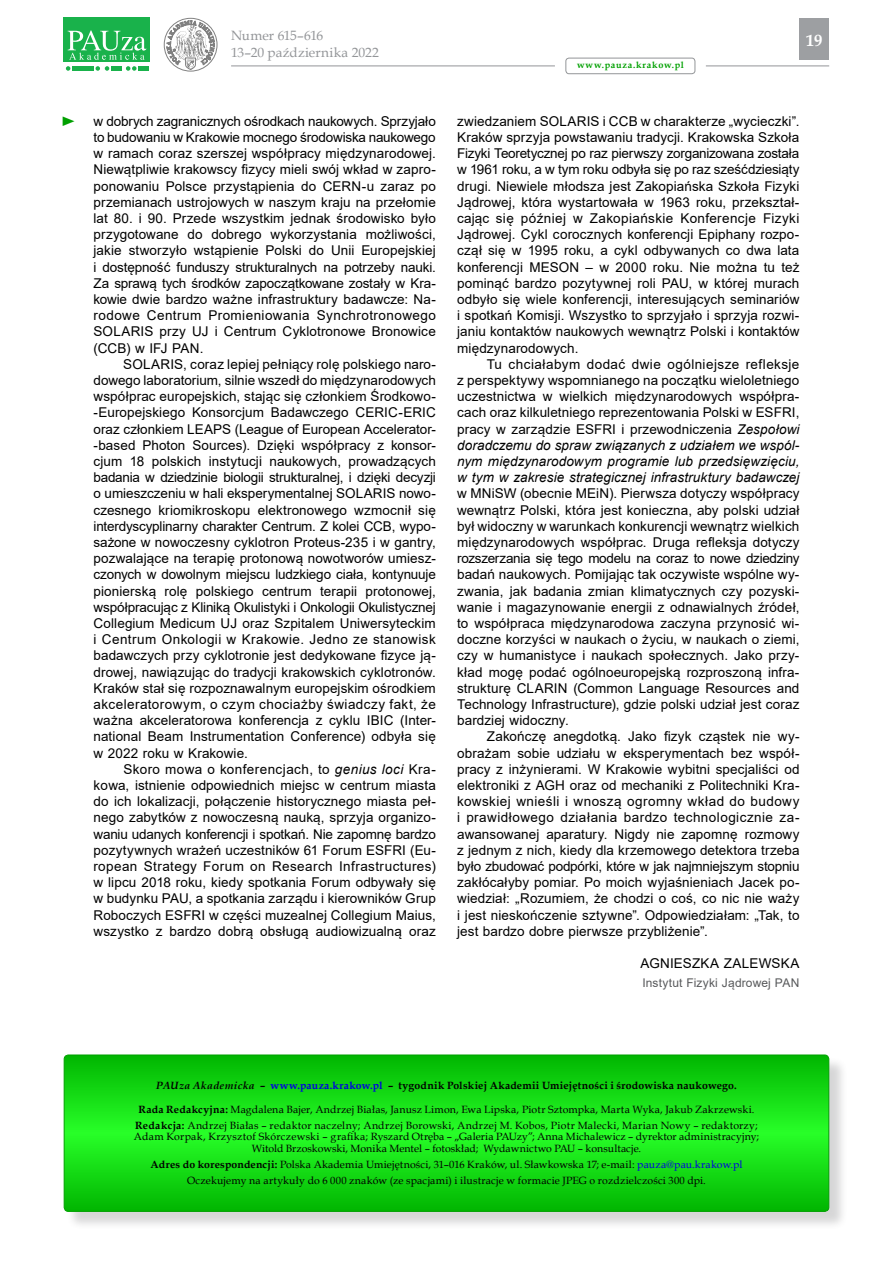
<style>
.page{position:relative;width:893px;height:1263px;background:#fff}
.page>*{position:absolute;margin:0;border:0;box-sizing:border-box;transform-origin:0 0}
.t1{font:700 16.5px "Book Antiqua";color:#fff}
.t2{font:13.5px/16.2px "Arial";letter-spacing:.01em;color:#000;text-align:justify}
.t3{font:13.5px/16.2px "Book Antiqua";color:#939598}
.t4{font:13.5px "Times New Roman";color:#00a000;scale:1.22 1}
.t5{font:12px "Arial";letter-spacing:.01em;color:#58595b}
.t6{font:10.5px/15.8px "Book Antiqua";letter-spacing:.015em;color:#000;text-align:center}
.t7{font:700 10.5px "Book Antiqua";letter-spacing:.02em;color:#000}
.t8{font:700 9.15px "Book Antiqua";letter-spacing:.075em;color:#00a000}
.s1{font-style:italic}
.s2{color:#0000e1}
.s3{font-weight:700}
</style>
<div class="page">
<div style="left:799px;top:18px;width:30px;height:42px;background:#9d9fa2"></div>
<svg style="left:66px;top:66px;width:4px;height:5px"></svg>
<svg style="left:96px;top:66px;width:13px;height:5px"></svg>
<svg style="left:126px;top:66px;width:11px;height:5px"></svg>
<div style="left:72px;top:66px;width:10px;height:5px;background:#19b24b"></div>
<div style="left:84px;top:66px;width:10px;height:5px;background:#19b24b"></div>
<div style="left:111px;top:66px;width:10px;height:5px;background:#19b24b"></div>
<div style="left:138px;top:66px;width:10px;height:5px;background:#19b24b"></div>
<div style="left:64px;top:18px;width:86px;height:44px;background:#19b24b"></div>
<svg style="left:68px;top:30px;width:78px;height:30px"></svg>
<hr style="left:231px;top:66px;width:324px;height:1px;background:#939598">
<div style="left:566px;top:58px;width:129px;height:16px;border:1px solid #939598;border-radius:3px"></div>
<hr style="left:706px;top:66px;width:123px;height:1px;background:#939598">
<div style="left:164px;top:18px;width:53px;height:53px;border:1px solid #000;border-radius:50%"></div>
<svg style="left:167px;top:17px;width:48px;height:53px"></svg>
<div style="left:66px;top:1057px;width:782px;height:173px;background:#5d5d60;opacity:.25"></div>
<svg style="left:64px;top:1056px;width:765px;height:155px;background:#14da14"></svg>
<div style="left:64px;top:1054px;width:765px;height:158px;border:1px solid #00a000;border-radius:4px"></div>
<p class="t4" style="left:61px;top:112px;width:15px">►</p>
<p class="t3" style="left:231px;top:27px;width:149px">Numer 615–616<br>13–20 października 2022</p>
<p class="t1" style="left:806px;top:30px;width:18px">19</p>
<p class="t8" style="left:577px;top:59px;width:108px">www.pauza.krakow.pl</p>
<p class="t2" style="left:94px;top:113px;width:344px">w dobrych zagranicznych ośrodkach naukowych. Sprzyjało to budowaniu w Krakowie mocnego środowiska naukowego w ramach coraz szerszej współpracy międzynarodowej.<br>Niewątpliwie krakowscy fizycy mieli swój wkład w zapro&shy;ponowaniu Polsce przystąpienia do CERN-u zaraz po przemianach ustrojowych w naszym kraju na przełomie lat 80. i 90. Przede wszystkim jednak środowisko było przygotowane do dobrego wykorzystania możliwości, jakie stworzyło wstąpienie Polski do Unii Europejskiej i dostępność funduszy strukturalnych na potrzeby nauki.<br>Za sprawą tych środków zapoczątkowane zostały w Kra&shy;kowie dwie bardzo ważne infrastruktury badawcze: Na&shy;rodowe Centrum Promieniowania Synchrotronowego SOLARIS przy UJ i Centrum Cyklotronowe Bronowice (CCB) w IFJ PAN.</p>
<p class="t2" style="left:94px;top:356px;width:344px;text-indent:30px">SOLARIS, coraz lepiej pełniący rolę polskiego naro&shy;dowego laboratorium, silnie wszedł do międzynarodowych współprac europejskich, stając się członkiem Środkowo--Europejskiego Konsorcjum Badawczego CERIC-ERIC oraz członkiem LEAPS (League of European Accelerator--based Photon Sources). Dzięki współpracy z konsor&shy;cjum 18 polskich instytucji naukowych, prowadzących badania w dziedzinie biologii strukturalnej, i dzięki decyzji o umieszczeniu w hali eksperymentalnej SOLARIS nowo&shy;czesnego kriomikroskopu elektronowego wzmocnił się interdyscyplinarny charakter Centrum. Z kolei CCB, wypo&shy;sażone w nowoczesny cyklotron Proteus-235 i w gantry, pozwalające na terapię protonową nowotworów umiesz&shy;czonych w dowolnym miejscu ludzkiego ciała, kontynuuje pionierską rolę polskiego centrum terapii protonowej, współpracując z Kliniką Okulistyki i Onkologii Okulistycznej Collegium Medicum UJ oraz Szpitalem Uniwersyteckim i Centrum Onkologii w Krakowie. Jedno ze stanowisk badawczych przy cyklotronie jest dedykowane fizyce ją&shy;drowej, nawiązując do tradycji krakowskich cyklotronów.<br>Kraków stał się rozpoznawalnym europejskim ośrodkiem akceleratorowym, o czym chociażby świadczy fakt, że ważna akceleratorowa konferencja z cyklu IBIC (Inter&shy;national Beam Instrumentation Conference) odbyła się w 2022 roku w Krakowie.</p>
<p class="t2" style="left:94px;top:761px;width:344px;text-indent:30px">Skoro mowa o konferencjach, to <span class="s1">genius loci</span> Kra&shy;kowa, istnienie odpowiednich miejsc w centrum miasta do ich lokalizacji, połączenie historycznego miasta peł&shy;nego zabytków z nowoczesną nauką, sprzyja organizo&shy;waniu udanych konferencji i spotkań. Nie zapomnę bardzo pozytywnych wrażeń uczestników 61 Forum ESFRI (Eu&shy;ropean Strategy Forum on Research Infrastructures) w lipcu 2018 roku, kiedy spotkania Forum odbywały się w budynku PAU, a spotkania zarządu i kierowników Grup Roboczych ESFRI w części muzealnej Collegium Maius, wszystko z bardzo dobrą obsługą audiowizualną oraz</p>
<p class="t2" style="left:457px;top:113px;width:344px">zwiedzaniem SOLARIS i CCB w charakterze „wycieczki”.<br>Kraków sprzyja powstawaniu tradycji. Krakowska Szkoła Fizyki Teoretycznej po raz pierwszy zorganizowana została w 1961 roku, a w tym roku odbyła się po raz sześćdziesiąty drugi. Niewiele młodsza jest Zakopiańska Szkoła Fizyki Jądrowej, która wystartowała w 1963 roku, przekształ&shy;cając się później w Zakopiańskie Konferencje Fizyki Jądrowej. Cykl corocznych konferencji Epiphany rozpo&shy;czął się w 1995 roku, a cykl odbywanych co dwa lata konferencji MESON – w 2000 roku. Nie można tu też pominąć bardzo pozytywnej roli PAU, w której murach odbyło się wiele konferencji, interesujących seminariów i spotkań Komisji. Wszystko to sprzyjało i sprzyja rozwi&shy;janiu kontaktów naukowych wewnątrz Polski i kontaktów międzynarodowych.</p>
<p class="t2" style="left:457px;top:356px;width:344px;text-indent:30px">Tu chciałabym dodać dwie ogólniejsze refleksje z perspektywy wspomnianego na początku wieloletniego uczestnictwa w wielkich międzynarodowych współpra&shy;cach oraz kilkuletniego reprezentowania Polski w ESFRI, pracy w zarządzie ESFRI i przewodniczenia <span class="s1">Zespołowi doradczemu do spraw związanych z udziałem we wspól&shy;nym międzynarodowym programie lub przedsięwzięciu, w tym w zakresie strategicznej infrastruktury badawczej</span></p>
<p class="t2" style="left:457px;top:485px;width:344px">w MNiSW (obecnie MEiN). Pierwsza dotyczy współpracy wewnątrz Polski, która jest konieczna, aby polski udział był widoczny w warunkach konkurencji wewnątrz wielkich międzynarodowych współprac. Druga refleksja dotyczy rozszerzania się tego modelu na coraz to nowe dziedziny badań naukowych. Pomijając tak oczywiste wspólne wy&shy;zwania, jak badania zmian klimatycznych czy pozyski&shy;wanie i magazynowanie energii z odnawialnych źródeł, to współpraca międzynarodowa zaczyna przynosić wi&shy;doczne korzyści w naukach o życiu, w naukach o ziemi, czy w humanistyce i naukach społecznych. Jako przy&shy;kład mogę podać ogólnoeuropejską rozproszoną infra&shy;strukturę CLARIN (Common Language Resources and Technology Infrastructure), gdzie polski udział jest coraz bardziej widoczny.</p>
<p class="t2" style="left:457px;top:728px;width:344px;text-indent:30px">Zakończę anegdotką. Jako fizyk cząstek nie wy&shy;obrażam sobie udziału w eksperymentach bez współ&shy;pracy z inżynierami. W Krakowie wybitni specjaliści od elektroniki z AGH oraz od mechaniki z Politechniki Kra&shy;kowskiej wnieśli i wnoszą ogromny wkład do budowy i prawidłowego działania bardzo technologicznie za&shy;awansowanej aparatury. Nigdy nie zapomnę rozmowy z jednym z nich, kiedy dla krzemowego detektora trzeba było zbudować podpórki, które w jak najmniejszym stopniu zakłócałyby pomiar. Po moich wyjaśnieniach Jacek po&shy;wiedział: „Rozumiem, że chodzi o coś, co nic nie waży i jest nieskończenie sztywne”. Odpowiedziałam: „Tak, to jest bardzo dobre pierwsze przybliżenie”.</p>
<p class="t2" style="left:641px;top:955px;width:160px">AGNIESZKA ZALEWSKA</p>
<p class="t5" style="left:642px;top:974px;width:159px">Instytut Fizyki Jądrowej PAN</p>
<p class="t7" style="left:156px;top:1078px;width:582px"><span class="s1">PAUza Akademicka</span> – <span class="s2">www.pauza.krakow.pl</span> – tygodnik Polskiej Akademii Umiejętności i środowiska naukowego.</p>
<p class="t6" style="left:135px;top:1101px;width:624px"><span class="s3">Rada Redakcyjna:</span> Magdalena Bajer, Andrzej Białas, Janusz Limon, Ewa Lipska, Piotr Sztompka, Marta Wyka, Jakub Zakrzewski.<br><span class="s3">Redakcja:</span> Andrzej Białas – redaktor naczelny; Andrzej Borowski, Andrzej M. Kobos, Piotr Malecki, Marian Nowy – redaktorzy;</p>
<p class="t6" style="left:134px;top:1131px;width:627px;line-height:11.6px">Adam Korpak, Krzysztof Skórczewski – grafika; Ryszard Otręba – „Galeria PAUzy”; Anna Michalewicz – dyrektor administracyjny;<br>Witold Brzoskowski, Monika Mentel – fotoskład; Wydawnictwo PAU – konsultacje.</p>
<p class="t6" style="left:151px;top:1156px;width:593px"><span class="s3">Adres do korespondencji:</span> Polska Akademia Umiejętności, 31–016 Kraków, ul. Sławkowska 17; e-mail: <span class="s2">pauza@pau.krakow.pl<br></span>Oczekujemy na artykuły do 6 000 znaków (ze spacjami) i ilustracje w formacie JPEG o rozdzielczości 300 dpi.</p>
</div>
